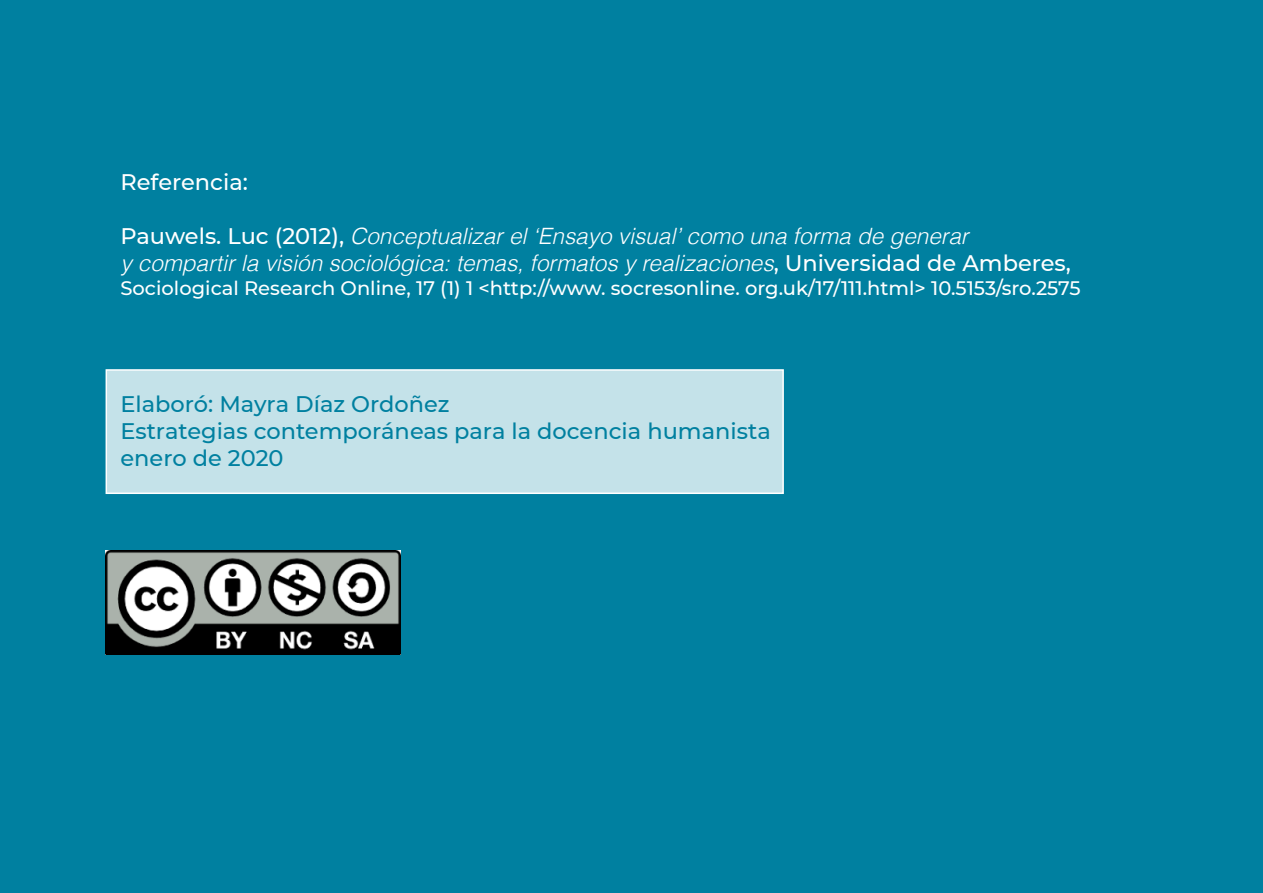
<style>
.page{position:relative;width:1263px;height:893px;background:#0080a0}
.page>*{position:absolute;margin:0;border:0;box-sizing:border-box;transform-origin:0 0}
.t1{font:italic 300 22.5px/27px "Helvetica";color:#fff}
.t2{font:500 22.5px/27px "Montserrat";color:#0080a0}
.t3{font:500 22.5px "Montserrat";color:#fff}
.t4{font:500 19.5px "Montserrat";color:#fff}
.s1{font-family:"Montserrat";font-weight:500;font-style:normal}
</style>
<div class="page">
<div style="left:106px;top:369px;width:678px;height:125px;background:#c4e2e9;border:2px solid #fff"></div>
<img style="left:106px;top:551px;width:295px;height:103px">
<p class="t3" style="left:120px;top:167px;width:129px">Referencia:</p>
<p class="t1" style="left:120px;top:223px;width:952px"><span class="s1">Pauwels. Luc (2012),</span> Conceptualizar el ‘Ensayo visual’ como una forma de generar<br>y compartir la visión sociológica: temas, formatos y realizaciones<span class="s1">, Universidad de Amberes,</span></p>
<p class="t4" style="left:120px;top:274px;width:962px">Sociological Research Online, 17 (1) 1 &lt;http://www. socresonline. org.uk/17/111.html&gt; 10.5153/sro.2575</p>
<p class="t2" style="left:120px;top:389px;width:652px">Elaboró: Mayra Díaz Ordoñez<br>Estrategias contemporáneas para la docencia humanista enero de 2020</p>
</div>
